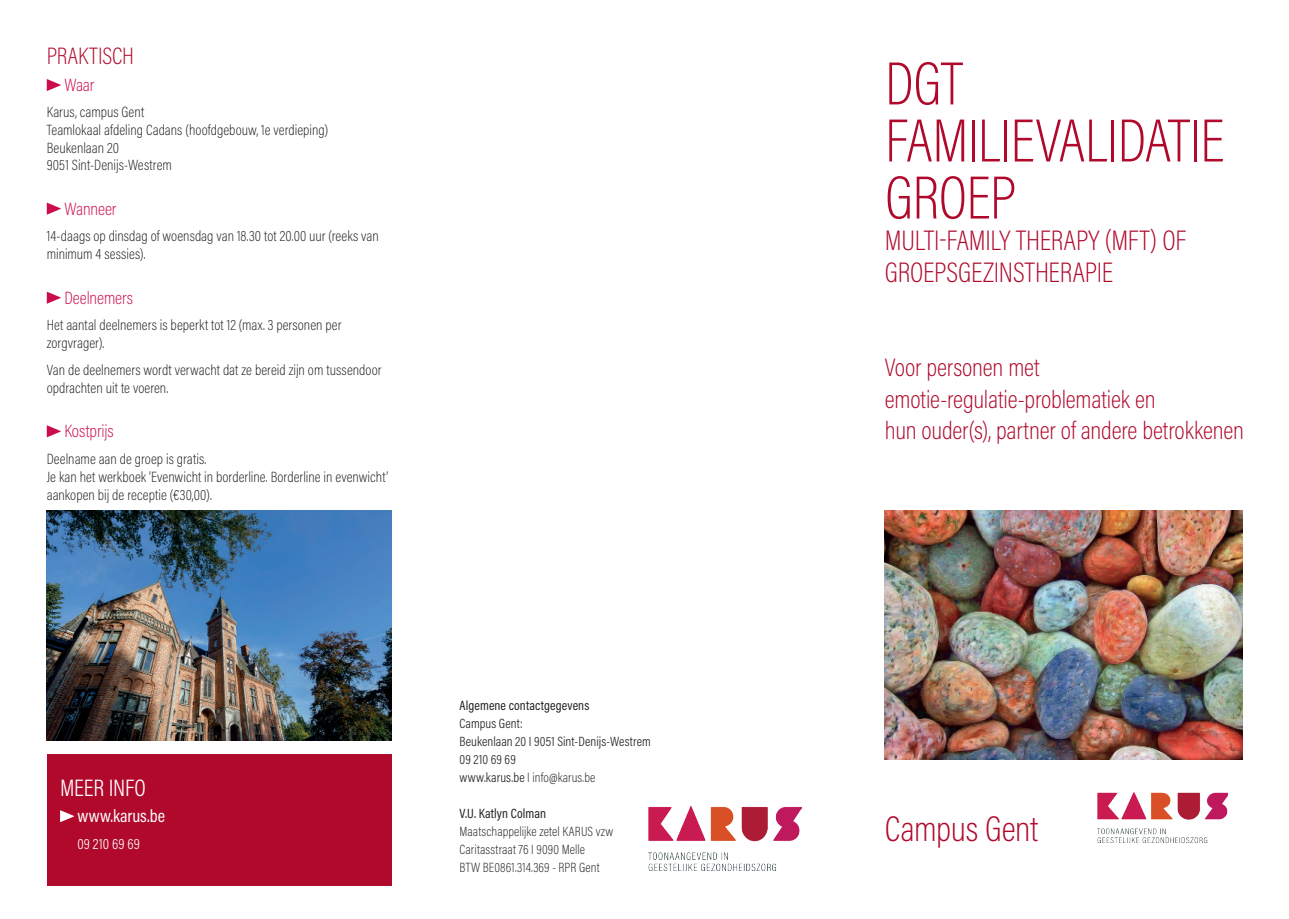
<style>
.page{position:relative;width:1289px;height:919px;background:#fff}
.page>*{position:absolute;margin:0;border:0;box-sizing:border-box;transform-origin:0 0}
.t1{font:200 61.5px/57px "Acumin Pro Cond";letter-spacing:-.015em;color:#b0092c}
.t2{font:200 36px "Acumin Pro Cond";letter-spacing:-.01em;color:#b0092c}
.t3{font:200 28.5px/31.5px "Acumin Pro Cond";letter-spacing:-.005em;color:#b0092c}
.t4{font:200 25.5px/31.5px "Acumin Pro Cond";letter-spacing:-.005em;color:#b0092c}
.t5{font:200 24px "Acumin Pro Cond";color:#b0092c}
.t6{font:300 24px "Acumin Pro Cond";letter-spacing:-.005em;color:#fff}
.t7{font:200 18px "Acumin Pro Cond";letter-spacing:-.005em;color:#cc0d4d}
.t8{font:18px "Acumin Pro Cond";color:#fff}
.t9{font:200 15px/18px "Acumin Pro Cond";letter-spacing:.005em;color:#231f20}
.t10{font:300 15px "Acumin Pro Cond";letter-spacing:.005em;color:#fff}
.t11{font:300 13.5px/18px "Acumin Pro Cond";letter-spacing:.01em;color:#231f20}
.t12{font:200 13.5px/18px "Acumin Pro Cond";letter-spacing:.01em;color:#231f20}
.t13{font:13.5px "Acumin Pro Cond";letter-spacing:.01em;color:#231f20}
.s1{font-weight:200}
</style>
<div class="page">
<div style="left:47px;top:754px;width:344px;height:132px;background:#b0092c"></div>
<img style="left:884px;top:510px;width:358px;height:249px">
<svg style="left:60px;top:810px;width:14px;height:12px"></svg>
<svg style="left:47px;top:79px;width:14px;height:12px"></svg>
<svg style="left:47px;top:203px;width:14px;height:11px"></svg>
<svg style="left:47px;top:292px;width:14px;height:11px"></svg>
<svg style="left:47px;top:425px;width:14px;height:12px"></svg>
<img style="left:47px;top:510px;width:344px;height:230px">
<img style="left:648px;top:806px;width:153px;height:64px">
<img style="left:1097px;top:792px;width:130px;height:50px">
<h3 class="t5" style="left:47px;top:41px;width:89px">PRAKTISCH</h3>
<p class="t7" style="left:64px;top:73px;width:32px">Waar</p>
<p class="t9" style="left:47px;top:103px;width:283px;line-height:17.5px">Karus, campus Gent<br>Teamlokaal afdeling Cadans (hoofdgebouw, 1e verdieping)<br>Beukenlaan 20<br>9051 Sint-Denijs-Westrem</p>
<p class="t7" style="left:64px;top:197px;width:54px">Wanneer</p>
<p class="t9" style="left:47px;top:227px;width:333px">14-daags op dinsdag of woensdag van 18.30 tot 20.00 uur (reeks van minimum 4 sessies).</p>
<p class="t7" style="left:64px;top:286px;width:70px">Deelnemers</p>
<p class="t9" style="left:47px;top:316px;width:296px">Het aantal deelnemers is beperkt tot 12 (max. 3 personen per zorgvrager).</p>
<p class="t9" style="left:47px;top:360px;width:336px">Van de deelnemers wordt verwacht dat ze bereid zijn om tussendoor opdrachten uit te voeren.</p>
<p class="t7" style="left:64px;top:419px;width:51px">Kostprijs</p>
<p class="t9" style="left:47px;top:449px;width:343px">Deelname aan de groep is gratis.<br>Je kan het werkboek ‘Evenwicht in borderline. Borderline in evenwicht’ aankopen bij de receptie (€30,00).</p>
<h3 class="t6" style="left:60px;top:771px;width:87px">MEER INFO</h3>
<p class="t8" style="left:78px;top:804px;width:89px">www.karus.be</p>
<p class="t10" style="left:77px;top:833px;width:64px">09 210 69 69</p>
<p class="t13" style="left:459px;top:696px;width:131px">Algemene contactgegevens</p>
<p class="t11" style="left:459px;top:714px;width:193px">Campus Gent:<br>Beukenlaan 20 I 9051 Sint-Denijs-Westrem<br>09 210 69 69<br>www.karus.be <span class="s1">I info@karus.be</span></p>
<p class="t13" style="left:459px;top:804px;width:88px">V.U. Katlyn Colman</p>
<p class="t12" style="left:459px;top:822px;width:155px">Maatschappelijke zetel KARUS vzw<br>Caritasstraat 76 I 9090 Melle<br>BTW BE0861.314.369 - RPR Gent</p>
<h1 class="t1" style="left:884px;top:54px;width:341px">DGT<br>FAMILIEVALIDATIE<br>GROEP</h1>
<h3 class="t3" style="left:884px;top:224px;width:303px">MULTI-FAMILY THERAPY (MFT) OF<br>GROEPSGEZINSTHERAPIE</h3>
<h3 class="t4" style="left:884px;top:351px;width:360px">Voor personen met emotie-regulatie-problematiek en<br>hun ouder(s), partner of andere betrokkenen</h3>
<h2 class="t2" style="left:884px;top:805px;width:155px">Campus Gent</h2>
</div>
